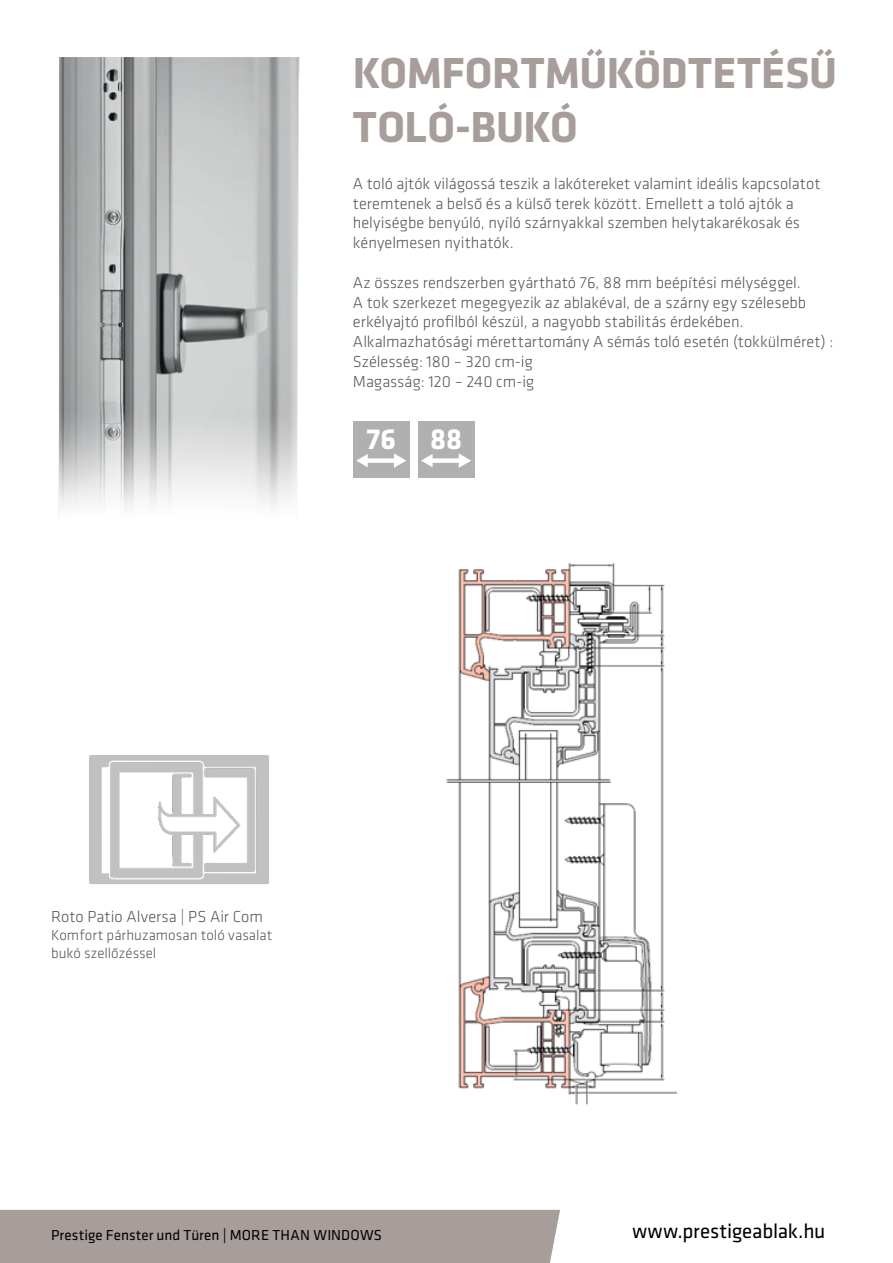
<style>
.page{position:relative;width:893px;height:1263px;background:#fff}
.page>*{position:absolute;margin:0;border:0;box-sizing:border-box;transform-origin:0 0}
.t1{font:700 45px/54px "Klavika";letter-spacing:-.005em;color:#a79e9b}
.t2{font:700 30px "Klavika";color:#fff}
.t3{font:21px "Klavika";letter-spacing:-.01em;color:#000001}
.KIEMELT_-_fehér{font:300 16.5px/19.8px "Klavika";color:#57585a}
.KIEMELT_-_fehér-2{font:300 15px "Klavika";color:#57585a}
.t4{font:15px "Klavika";letter-spacing:.005em;color:#000001}
</style>
<div class="page">
<div style="left:0;top:1210px;width:560px;height:53px;background:#a79e9b"></div>
<img style="left:58px;top:58px;width:242px;height:460px">
<div style="left:353px;top:421px;width:57px;height:57px;background:#b0b0b3"></div>
<svg style="left:356px;top:453px;width:50px;height:15px"></svg>
<div style="left:418px;top:421px;width:56px;height:57px;background:#b0b0b3"></div>
<svg style="left:421px;top:453px;width:50px;height:15px"></svg>
<img style="left:89px;top:755px;width:180px;height:129px">
<img style="left:446px;top:563px;width:231px;height:542px">
<p class="t1" style="left:353px;top:47px;width:486px">KOMFORTMŰKÖDTETÉSŰ<br>TOLÓ-BUKÓ</p>
<p class="KIEMELT_-_fehér" style="left:353px;top:174px;width:469px">A toló ajtók világossá teszik a lakótereket valamint ideális kapcsolatot teremtenek a belső és a külső terek között. Emellett a toló ajtók a helyiségbe benyúló, nyíló szárnyakkal szemben helytakarékosak és kényelmesen nyithatók.</p>
<p class="KIEMELT_-_fehér" style="left:353px;top:273px;width:455px">Az összes rendszerben gyártható 76, 88 mm beépítési mélységgel.<br>A tok szerkezet megegyezik az ablakéval, de a szárny egy szélesebb erkélyajtó profilból készül, a nagyobb stabilitás érdekében.</p>
<p class="KIEMELT_-_fehér" style="left:353px;top:332px;width:482px">Alkalmazhatósági mérettartomány A sémás toló esetén (tokkülméret) :</p>
<p class="KIEMELT_-_fehér" style="left:353px;top:352px;width:182px">Szélesség: 180 – 320 cm-ig</p>
<p class="KIEMELT_-_fehér" style="left:353px;top:372px;width:183px">Magasság: 120 – 240 cm-ig</p>
<p class="t2" style="left:367px;top:422px;width:31px">76</p>
<p class="t2" style="left:430px;top:422px;width:33px">88</p>
<p class="KIEMELT_-_fehér" style="left:51px;top:907px;width:213px">Roto Patio Alversa | PS Air Com</p>
<p class="KIEMELT_-_fehér-2" style="left:51px;top:926px;width:223px">Komfort párhuzamosan toló vasalat</p>
<p class="KIEMELT_-_fehér-2" style="left:51px;top:944px;width:107px">bukó szellőzéssel</p>
<p class="t4" style="left:51px;top:1227px;width:333px">Prestige Fenster und Türen | MORE THAN WINDOWS</p>
<p class="t3" style="left:633px;top:1220px;width:194px">www.prestigeablak.hu</p>
</div>
